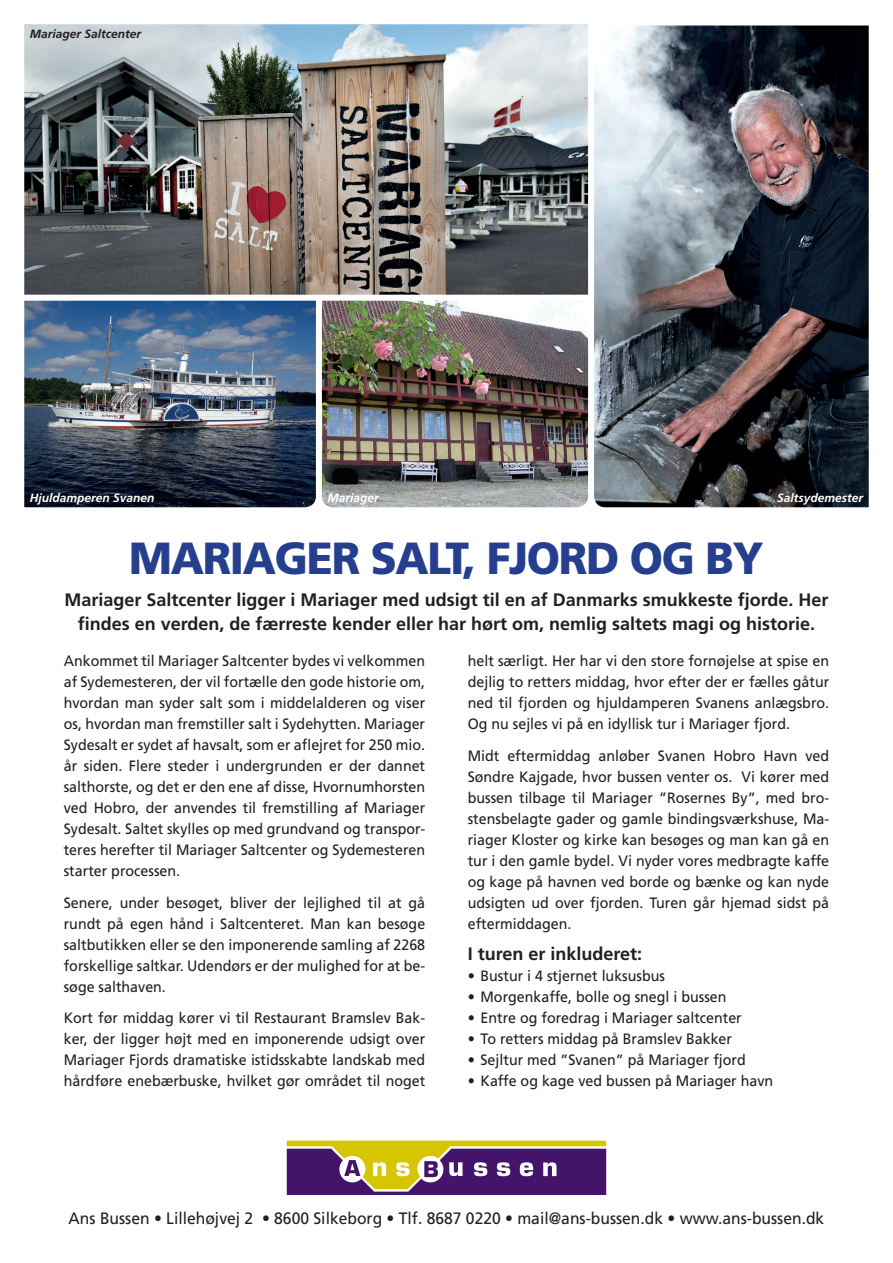
<style>
.page{position:relative;width:893px;height:1263px;background:#fff}
.page>*{position:absolute;margin:0;border:0;box-sizing:border-box;transform-origin:0 0}
.t1{font:900 45px "Frutiger LT Std";letter-spacing:-.03em;color:#253f8e;scale:.95 1}
.t2{font:700 18px/24px "Frutiger LT Std";color:#231f20;text-align:center}
.t3{font:16.5px "Frutiger LT Std";color:#231f20;scale:.95 1}
.t4{font:15px/21px "Frutiger LT Std";color:#231f20;text-align:justify;scale:.95 1}
.t5{font:italic 700 12px "Frutiger LT Std";color:#fff}
.t6{font:italic 700 12px "Frutiger LT Std";color:#231f20}
</style>
<div class="page">
<svg style="left:287px;top:1141px;width:319px;height:54px;background:#815f65"></svg>
<img style="left:24px;top:300px;width:292px;height:208px">
<img style="left:321px;top:300px;width:268px;height:208px">
<img style="left:594px;top:25px;width:275px;height:483px">
<img style="left:25px;top:25px;width:562px;height:269px">
<div style="left:21px;top:21px;width:570px;height:277px;border:3px solid #fff"></div>
<p class="t6" style="left:30px;top:27px;width:113px">Mariager Saltcenter</p>
<p class="t5" style="left:30px;top:491px;width:126px">Hjuldamperen Svanen</p>
<p class="t5" style="left:327px;top:491px;width:53px">Mariager</p>
<p class="t5" style="left:777px;top:491px;width:88px">Saltsydemester</p>
<h1 class="t1" style="left:129px;top:531px;width:669px">MARIAGER SALT, FJORD OG BY</h1>
<p class="t2" style="left:65px;top:588px;width:765px">Mariager Saltcenter ligger i Mariager med udsigt til en af Danmarks smukkeste fjorde. Her findes en verden, de færreste kender eller har hørt om, nemlig saltets magi og historie.</p>
<p class="t4" style="left:64px;top:651px;width:382px">Ankommet til Mariager Saltcenter bydes vi velkommen af Sydemesteren, der vil fortælle den gode historie om, hvordan man syder salt som i middelalderen og viser os, hvordan man fremstiller salt i Sydehytten. Mariager Sydesalt er sydet af havsalt, som er aflejret for 250 mio. år siden. Flere steder i undergrunden er der dannet salthorste, og det er den ene af disse, Hvornumhorsten ved Hobro, der anvendes til fremstilling af Mariager Sydesalt. Saltet skylles op med grundvand og transpor&shy;teres herefter til Mariager Saltcenter og Sydemesteren starter processen.</p>
<p class="t4" style="left:64px;top:892px;width:382px">Senere, under besøget, bliver der lejlighed til at gå rundt på egen hånd i Saltcenteret. Man kan besøge saltbutikken eller se den imponerende samling af 2268 forskellige saltkar. Udendørs er der mulighed for at be&shy;søge salthaven.</p>
<p class="t4" style="left:64px;top:1008px;width:382px">Kort før middag kører vi til Restaurant Bramslev Bak&shy;ker, der ligger højt med en imponerende udsigt over Mariager Fjords dramatiske istidsskabte landskab med hårdføre enebærbuske, hvilket gør området til noget</p>
<p class="t4" style="left:468px;top:651px;width:382px">helt særligt. Her har vi den store fornøjelse at spise en dejlig to retters middag, hvor efter der er fælles gåtur ned til fjorden og hjuldamperen Svanens anlægsbro.<br>Og nu sejles vi på en idyllisk tur i Mariager fjord.</p>
<p class="t4" style="left:468px;top:745px;width:382px">Midt eftermiddag anløber Svanen Hobro Havn ved Søndre Kajgade, hvor bussen venter os. Vi kører med bussen tilbage til Mariager ”Rosernes By”, med bro&shy;stensbelagte gader og gamle bindingsværkshuse, Ma&shy;riager Kloster og kirke kan besøges og man kan gå en tur i den gamle bydel. Vi nyder vores medbragte kaffe og kage på havnen ved borde og bænke og kan nyde udsigten ud over fjorden. Turen går hjemad sidst på eftermiddagen.</p>
<p class="t2" style="left:468px;top:942px;width:176px">I turen er inkluderet:</p>
<p class="t4" style="left:468px;top:966px;width:209px">• Bustur i 4 stjernet luksusbus</p>
<p class="t4" style="left:468px;top:987px;width:274px">• Morgenkaffe, bolle og snegl i bussen</p>
<p class="t4" style="left:468px;top:1008px;width:290px">• Entre og foredrag i Mariager saltcenter</p>
<p class="t4" style="left:468px;top:1029px;width:280px">• To retters middag på Bramslev Bakker</p>
<p class="t4" style="left:468px;top:1050px;width:294px">• Sejltur med ”Svanen” på Mariager fjord</p>
<p class="t4" style="left:468px;top:1071px;width:323px">• Kaffe og kage ved bussen på Mariager havn</p>
<p class="t3" style="left:69px;top:1209px;width:797px">Ans Bussen • Lillehøjvej 2 • 8600 Silkeborg • Tlf. 8687 0220 • mail@ans-bussen.dk • www.ans-bussen.dk</p>
</div>
